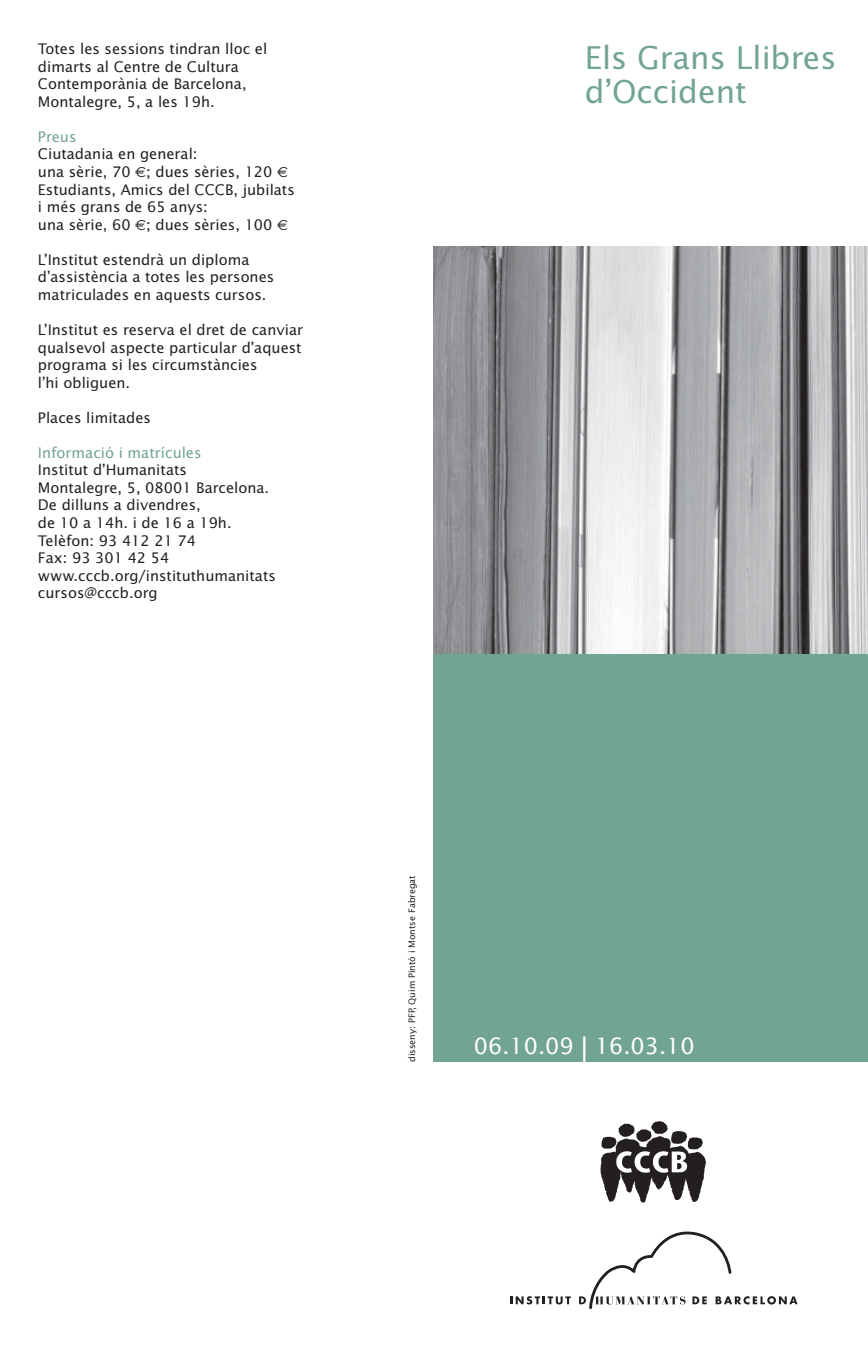
<style>
.page{position:relative;width:868px;height:1346px;background:#fff}
.page>*{position:absolute;margin:0;border:0;box-sizing:border-box;transform-origin:0 0}
.t1{font:31.5px/34.6px "Lucida Sans";color:#72a492}
.t2{font:22.5px "Lucida Sans";color:#fff}
.t3{font:14.62px/17.6px "Lucida Sans";color:#231f20}
.t4{font:14.62px "Lucida Sans";color:#72a492}
.t5{font:9px "Lucida Sans";color:#231f20}
.s1{font-family:"Euro Sans"}
</style>
<div class="page">
<div style="left:433px;top:654px;width:434px;height:408px;background:#72a492"></div>
<hr style="left:583px;top:1036px;width:2px;height:26px;background:#fff">
<img style="left:600px;top:1122px;width:105px;height:80px">
<svg style="left:510px;top:1296px;width:60px;height:8px"></svg>
<svg style="left:579px;top:1231px;width:218px;height:79px"></svg>
<img style="left:433px;top:246px;width:434px;height:408px">
<p class="t3" style="left:38px;top:41px;width:231px">Totes les sessions tindran lloc el dimarts al Centre de Cultura<br>Contemporània de Barcelona,<br>Montalegre, 5, a les 19h.</p>
<p class="t4" style="left:38px;top:131px;width:40px">Preus</p>
<p class="t3" style="left:38px;top:146px;width:258px">Ciutadania en general:<br>una sèrie, 70 <span class="s1">€</span>; dues sèries, 120 <span class="s1">€<br></span>Estudiants, Amics del CCCB, jubilats i més grans de 65 anys:<br>una sèrie, 60 <span class="s1">€</span>; dues sèries, 100 <span class="s1">€</span></p>
<p class="t3" style="left:38px;top:252px;width:238px">L’Institut estendrà un diploma d’assistència a totes les persones matriculades en aquests cursos.</p>
<p class="t3" style="left:38px;top:322px;width:266px">L’Institut es reserva el dret de canviar qualsevol aspecte particular d’aquest programa si les circumstàncies<br>l’hi obliguen.</p>
<p class="t3" style="left:38px;top:410px;width:114px">Places limitades</p>
<p class="t4" style="left:38px;top:447px;width:165px">Informació i matrícules</p>
<p class="t3" style="left:38px;top:462px;width:239px">Institut d’Humanitats<br>Montalegre, 5, 08001 Barcelona.<br>De dilluns a divendres,<br>de 10 a 14h. i de 16 a 19h.<br>Telèfon: 93 412 21 74<br>Fax: 93 301 42 54 www.cccb.org/instituthumanitats cursos@cccb.org</p>
<h1 class="t1" style="left:584px;top:42px;width:253px">Els Grans Llibres d’Occident</h1>
<p class="t5" style="left:408px;top:1062px;width:188px;rotate:-90deg">disseny: PFP, Quim Pintó i Montse Fabregat</p>
<h2 class="t2" style="left:474px;top:1037px;width:222px">06.10.09 16.03.10</h2>
</div>
